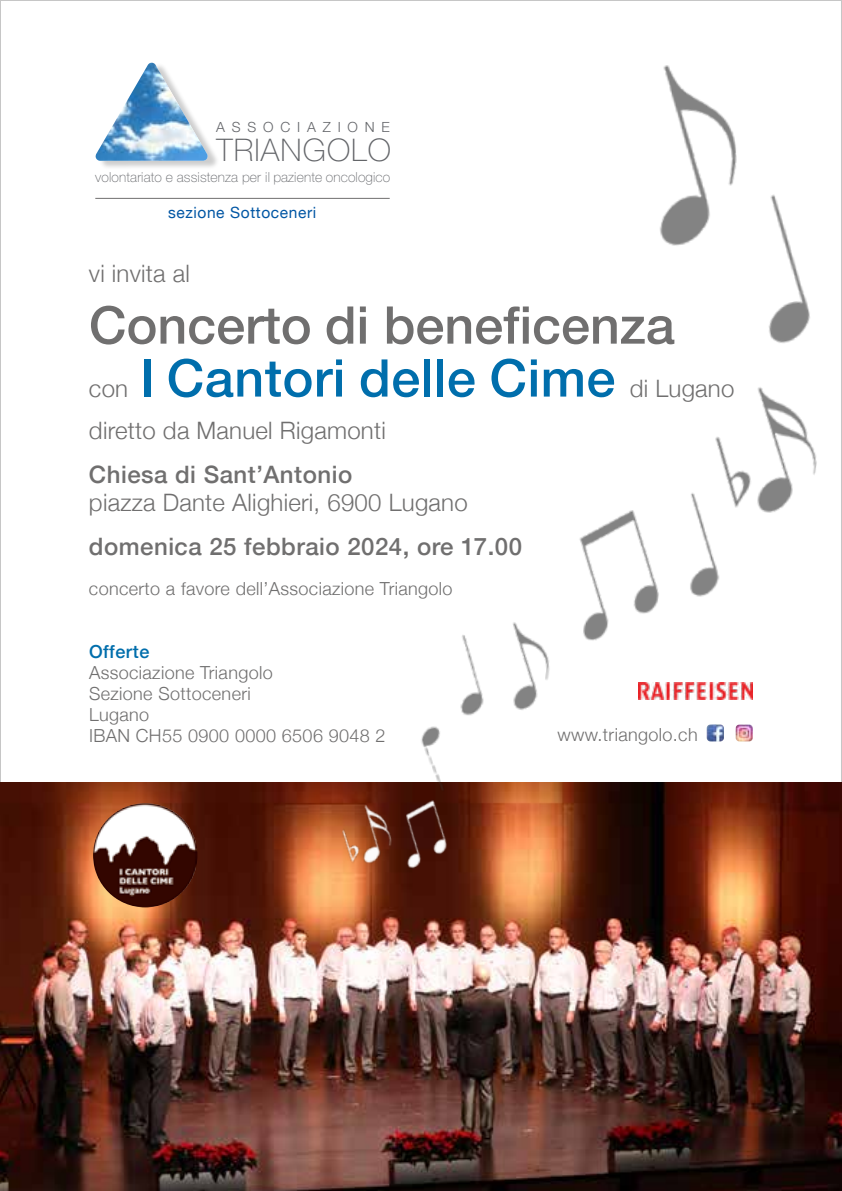
<style>
.page{position:relative;width:842px;height:1191px;background:#fff}
.page>*{position:absolute;margin:0;border:0;box-sizing:border-box;transform-origin:0 0}
.t1{font:500 52px "Helvetica Neue";letter-spacing:.01em;color:#006eac}
.t2{font:500 52px "Helvetica Neue";color:#706f6f}
.t3{font:100 31.2px "Helvetica Neue";letter-spacing:.035em;color:#636569}
.t4{font:300 24px "Helvetica Neue";letter-spacing:.01em;color:#706f6f}
.t5{font:500 24px "Helvetica Neue";letter-spacing:.02em;color:#706f6f}
.t6{font:300 18px/21px "Helvetica Neue";letter-spacing:.02em;color:#706f6f}
.t7{font:500 18px "Helvetica Neue";letter-spacing:.03em;color:#006eac}
.t8{font:15.6px "Helvetica Neue";letter-spacing:.04em;color:#0056a4}
.t9{font:300 14px "Helvetica Neue";letter-spacing:.485em;color:#636569}
.t10{font:100 13.8px "Helvetica Neue";letter-spacing:.01em;color:#636569}
.s1{font-weight:300;font-size:24px;color:#706f6f}
</style>
<div class="page">
<img style="left:0;top:782px;width:841px;height:409px">
<img style="left:93px;top:803px;width:104px;height:104px;border-radius:52px">
<hr style="left:95px;top:198px;width:294px;height:1px;background:#706f6f">
<div style="left:98px;top:62px;width:121px;height:108px;background:#000;opacity:.2"></div>
<img style="left:95px;top:63px;width:113px;height:98px">
<img style="left:579px;top:510px;width:80px;height:131px">
<img style="left:660px;top:65px;width:77px;height:181px">
<img style="left:731px;top:189px;width:79px;height:154px">
<img style="left:513px;top:622px;width:37px;height:88px">
<img style="left:394px;top:792px;width:68px;height:86px">
<img style="left:690px;top:493px;width:30px;height:104px">
<img style="left:406px;top:726px;width:69px;height:85px">
<img style="left:757px;top:387px;width:60px;height:126px">
<img style="left:695px;top:425px;width:68px;height:90px">
<img style="left:460px;top:635px;width:24px;height:81px">
<img style="left:332px;top:826px;width:26px;height:40px">
<img style="left:358px;top:799px;width:45px;height:71px">
<img style="left:706px;top:724px;width:17px;height:17px">
<img style="left:735px;top:724px;width:17px;height:17px">
<img style="left:638px;top:683px;width:114px;height:17px">
<p class="t9" style="left:216px;top:119px;width:175px">ASSOCIAZIONE</p>
<h2 class="t3" style="left:216px;top:132px;width:176px">TRIANGOLO</h2>
<p class="t10" style="left:95px;top:169px;width:296px">volontariato e assistenza per il paziente oncologico</p>
<p class="t8" style="left:168px;top:201px;width:150px">sezione Sottoceneri</p>
<h3 class="t4" style="left:89px;top:254px;width:102px">vi invita al</h3>
<h1 class="t2" style="left:89px;top:283px;width:587px">Concerto di beneficenza</h1>
<h1 class="t1" style="left:89px;top:336px;width:646px"><span class="s1">con</span> I Cantori delle Cime <span class="s1">di Lugano</span></h1>
<h3 class="t4" style="left:89px;top:411px;width:298px">diretto da Manuel Rigamonti</h3>
<h3 class="t5" style="left:89px;top:455px;width:265px">Chiesa di Sant’Antonio</h3>
<h3 class="t4" style="left:89px;top:483px;width:380px">piazza Dante Alighieri, 6900 Lugano</h3>
<h3 class="t5" style="left:89px;top:527px;width:434px">domenica 25 febbraio 2024, ore 17.00</h3>
<p class="t6" style="left:89px;top:576px;width:365px">concerto a favore dell’Associazione Triangolo</p>
<p class="t7" style="left:89px;top:637px;width:62px">Offerte</p>
<p class="t6" style="left:89px;top:661px;width:298px">Associazione Triangolo<br>Sezione Sottoceneri<br>Lugano<br>IBAN CH55 0900 0000 6506 9048 2</p>
<p class="t6" style="left:557px;top:723px;width:142px">www.triangolo.ch</p>
</div>
